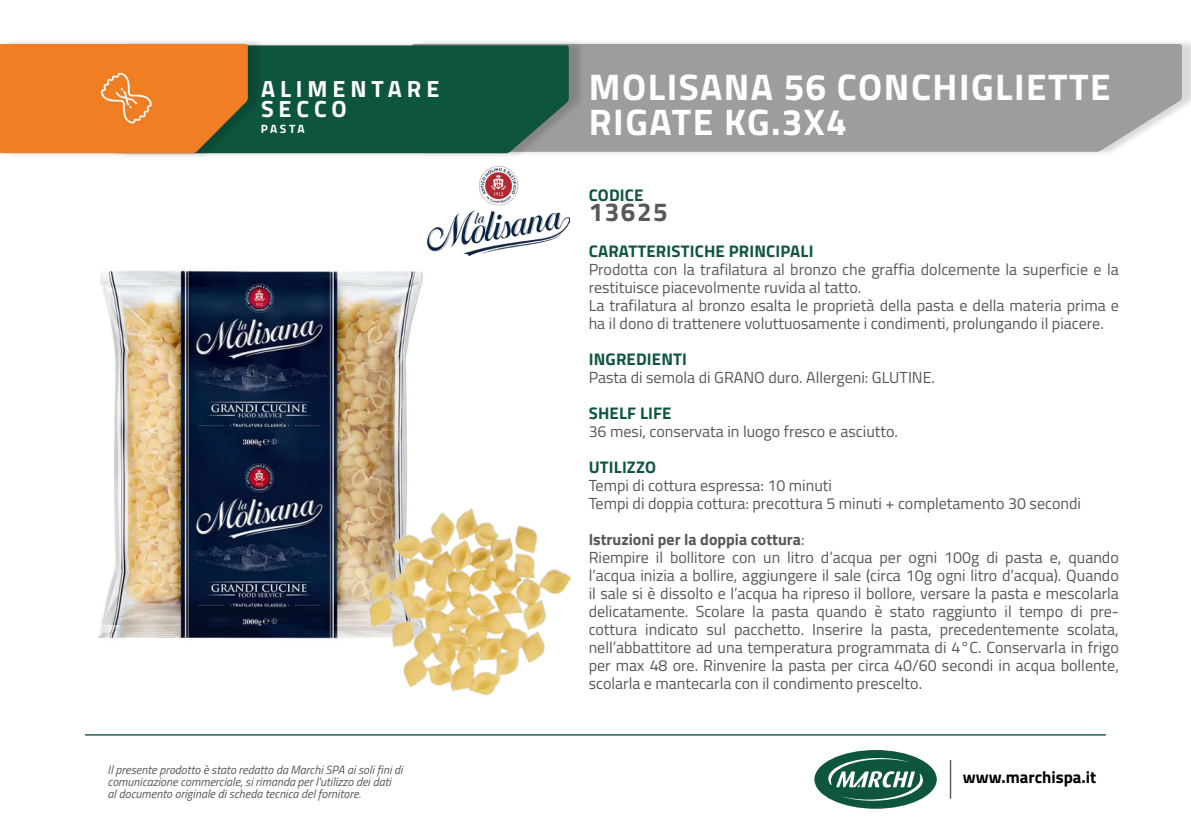
<style>
.page{position:relative;width:1191px;height:840px;background:#fff}
.page>*{position:absolute;margin:0;border:0;box-sizing:border-box;transform-origin:0 0}
.t1{font:700 37px "Titillium Web";letter-spacing:.04em;color:#fff}
.t2{font:700 26px "Titillium Web";letter-spacing:.06em;color:#575756}
.t3{font:700 23.4px/19.8px "Titillium Web";letter-spacing:.21em;color:#fff}
.t4{font:700 16.8px "Titillium Web";letter-spacing:.01em;color:#0e5540}
.t5{font:700 16.8px "Titillium Web";color:#000}
.t6{font:16px/18px "Titillium Web";color:#575756}
.t7{font:700 16px "Titillium Web";color:#575756}
.t8{font:italic 12px/12px "Titillium Web";color:#575756}
.t9{font:700 12px "Titillium Web";letter-spacing:.195em;color:#fff}
.s1{font-weight:400}
</style>
<div class="page">
<div style="left:416px;top:39px;width:775px;height:118px;background:#000;opacity:.15"></div>
<div style="left:584px;top:44px;width:597px;height:108px;background:#9d9d9c"></div>
<div style="left:119px;top:40px;width:465px;height:119px;background:#000;opacity:.15"></div>
<div style="left:263px;top:45px;width:306px;height:108px;background:#0e5540"></div>
<div style="left:4px;top:38px;width:259px;height:121px;background:#000;opacity:.15"></div>
<div style="left:0;top:44px;width:248px;height:109px;background:#ef7e26"></div>
<img style="left:96px;top:63px;width:59px;height:69px">
<img style="left:98px;top:270px;width:325px;height:369px">
<img style="left:427px;top:166px;width:142px;height:89px">
<img style="left:329px;top:474px;width:242px;height:222px">
<hr style="left:949px;top:759px;width:2px;height:39px;background:#575756">
<div style="left:814px;top:749px;width:122px;height:59px;background:#0e5540;border-radius:50%"></div>
<svg style="left:828px;top:757px;width:95px;height:43px"></svg>
<hr style="left:85px;top:733px;width:1021px;height:2px;background:#0e5540">
<p class="t3" style="left:261px;top:78px;width:180px">ALIMENTARE<br>SECCO</p>
<p class="t9" style="left:261px;top:120px;width:45px">PASTA</p>
<p class="t8" style="left:108px;top:762px;width:296px">Il presente prodotto è stato redatto da Marchi SPA ai soli fini di comunicazione commerciale, si rimanda per l'utilizzo dei dati<br>al documento originale di scheda tecnica del fornitore.</p>
<p class="t1" style="left:589px;top:59px;width:523px">MOLISANA 56 CONCHIGLIETTE</p>
<p class="t1" style="left:589px;top:93px;width:259px">RIGATE KG.3X4</p>
<p class="t4" style="left:589px;top:182px;width:56px">CODICE</p>
<p class="t2" style="left:588px;top:191px;width:81px">13625</p>
<p class="t4" style="left:589px;top:238px;width:226px">CARATTERISTICHE PRINCIPALI</p>
<p class="t6" style="left:588px;top:259px;width:531px">Prodotta con la trafilatura al bronzo che graffia dolcemente la superficie e la restituisce piacevolmente ruvida al tatto.</p>
<p class="t6" style="left:588px;top:295px;width:532px">La trafilatura al bronzo esalta le proprietà della pasta e della materia prima e ha il dono di trattenere voluttuosamente i condimenti, prolungando il piacere.</p>
<p class="t4" style="left:589px;top:346px;width:100px">INGREDIENTI</p>
<p class="t6" style="left:588px;top:367px;width:348px">Pasta di semola di GRANO duro. Allergeni: GLUTINE.</p>
<p class="t4" style="left:589px;top:400px;width:84px">SHELF LIFE</p>
<p class="t6" style="left:588px;top:421px;width:311px">36 mesi, conservata in luogo fresco e asciutto.</p>
<p class="t4" style="left:589px;top:454px;width:69px">UTILIZZO</p>
<p class="t6" style="left:588px;top:475px;width:245px">Tempi di cottura espressa: 10 minuti</p>
<p class="t6" style="left:588px;top:493px;width:494px">Tempi di doppia cottura: precottura 5 minuti + completamento 30 secondi</p>
<p class="t7" style="left:588px;top:527px;width:217px">Istruzioni per la doppia cottura<span class="s1">:</span></p>
<p class="t6" style="left:588px;top:547px;width:532px;text-align:justify">Riempire il bollitore con un litro d’acqua per ogni 100g di pasta e, quando l’acqua inizia a bollire, aggiungere il sale (circa 10g ogni litro d’acqua). Quando il sale si è dissolto e l’acqua ha ripreso il bollore, versare la pasta e mescolarla delicatamente. Scolare la pasta quando è stato raggiunto il tempo di pre&shy;cottura indicato sul pacchetto. Inserire la pasta, precedentemente scolata, nell’abbattitore ad una temperatura programmata di 4°C. Conservarla in frigo per max 48 ore. Rinvenire la pasta per circa 40/60 secondi in acqua bollente, scolarla e mantecarla con il condimento prescelto.</p>
<p class="t5" style="left:963px;top:764px;width:135px">www.marchispa.it</p>
</div>
